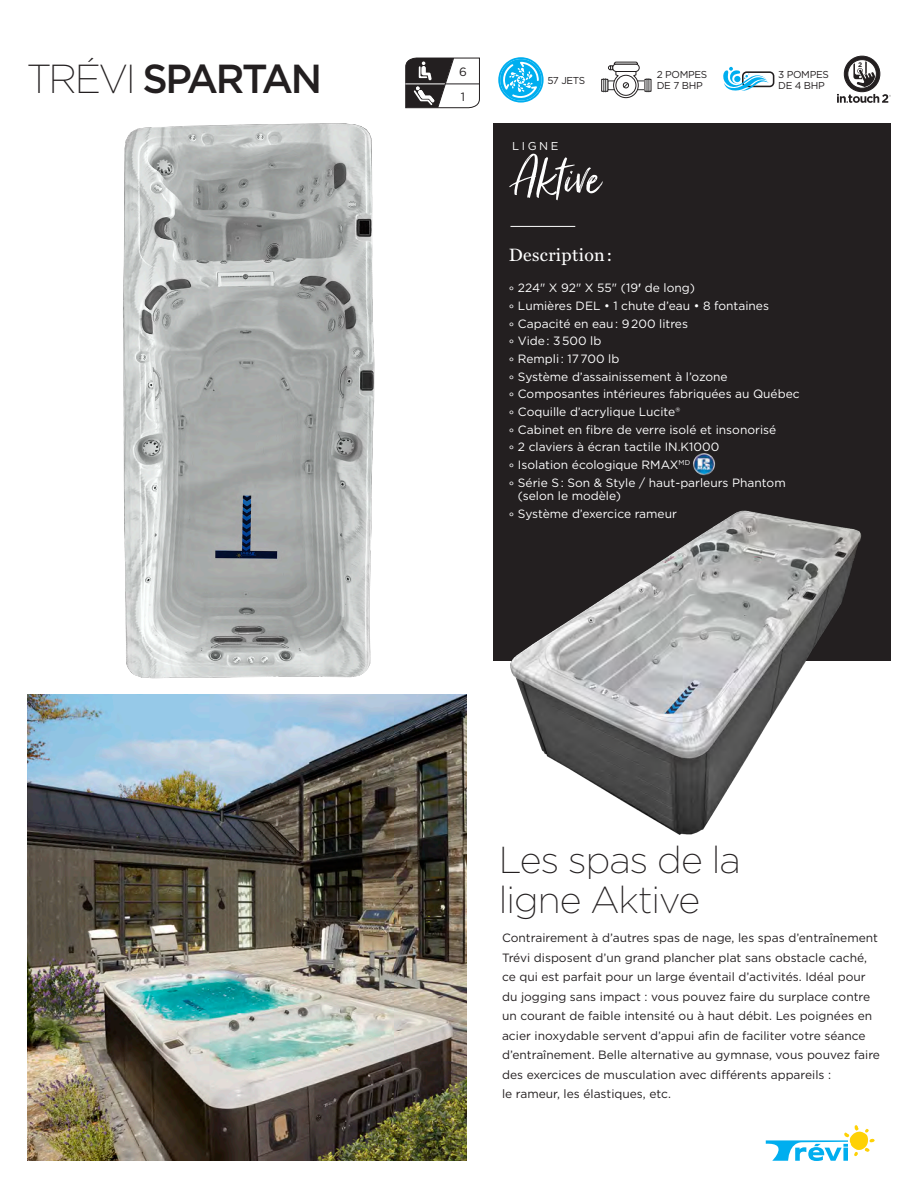
<style>
.page{position:relative;width:918px;height:1188px;background:#fff}
.page>*{position:absolute;margin:0;border:0;box-sizing:border-box;transform-origin:0 0}
.t1{font:61.5px "Just Lovely";color:#fff}
.t2{font:500 40.5px "Gotham";letter-spacing:-.06em;color:#231f20}
.t3{font:200 37.5px/40.5px "Gotham";letter-spacing:-.025em;color:#231f20}
.t4{font:18px "Miller Text";letter-spacing:.02em;color:#fff}
.Texte_Courant_FR{font:12px/19.5px "Gotham";color:#231f20}
.Texte_Courant_FR-2{font:12px/13.5px "Gotham";color:#fff}
.t5{font:11.4px "Gotham";letter-spacing:.23em;color:#fff}
.t6{font:10.05px "Gotham";letter-spacing:-.03em;color:#231f20}
.t7{font:700 6.6px "Gotham";color:#231f20}
.s1{font-weight:200}
.s2{font-weight:500}
</style>
<div class="page">
<svg style="left:766px;top:1125px;width:109px;height:36px"></svg>
<div style="left:494px;top:123px;width:397px;height:537px;background:#231f20"></div>
<img style="left:693px;top:453px;width:22px;height:22px">
<img style="left:499px;top:510px;width:369px;height:325px">
<svg style="left:498px;top:57px;width:46px;height:46px"></svg>
<svg style="left:405px;top:57px;width:75px;height:51px"></svg>
<svg style="left:837px;top:56px;width:54px;height:47px"></svg>
<div style="left:645px;top:79px;width:6px;height:12px;background:#969797"></div>
<div style="left:601px;top:79px;width:7px;height:13px;border:1px solid #231f20"></div>
<svg style="left:647px;top:79px;width:3px;height:13px"></svg>
<div style="left:612px;top:64px;width:28px;height:8px;border:1px solid #231f20;border-radius:4px"></div>
<svg style="left:603px;top:61px;width:36px;height:37px"></svg>
<div style="left:742px;top:71px;width:32px;height:16px;border:2px solid #231f20;border-radius:4px"></div>
<svg style="left:723px;top:67px;width:46px;height:24px"></svg>
<hr style="left:510px;top:226px;width:65px;height:1px;background:#fff">
<img style="left:27px;top:694px;width:440px;height:467px">
<img style="left:123px;top:123px;width:252px;height:556px">
<p class="t2" style="left:27px;top:52px;width:297px"><span class="s1">TRÉVI</span> SPARTAN</p>
<p class="Texte_Courant_FR" style="left:459px;top:62px;width:9px">6</p>
<p class="Texte_Courant_FR" style="left:461px;top:86px;width:6px">1</p>
<p class="t6" style="left:547px;top:74px;width:39px">57 JETS</p>
<p class="t5" style="left:512px;top:139px;width:48px">LIGNE</p>
<p class="t1" style="left:512px;top:141px;width:89px">Aktive</p>
<p class="t4" style="left:509px;top:241px;width:105px">Description:</p>
<p class="t6" style="left:657px;top:68px;width:52px">2 POMPES</p>
<p class="t6" style="left:657px;top:80px;width:47px">DE 7 BHP</p>
<p class="t6" style="left:778px;top:68px;width:52px">3 POMPES</p>
<p class="t6" style="left:778px;top:80px;width:48px">DE 4 BHP</p>
<p class="Texte_Courant_FR-2" style="left:509px;top:281px;width:188px">° 224" X 92" X 55" (19<span class="s2">'</span> de long)</p>
<p class="Texte_Courant_FR-2" style="left:509px;top:299px;width:262px">° Lumières DEL • 1 chute d’eau • 8 fontaines</p>
<p class="Texte_Courant_FR-2" style="left:509px;top:316px;width:181px">° Capacité en eau : 9 200 litres</p>
<p class="Texte_Courant_FR-2" style="left:509px;top:334px;width:94px">° Vide : 3 500 lb</p>
<p class="Texte_Courant_FR-2" style="left:509px;top:352px;width:112px">° Rempli : 17 700 lb</p>
<p class="Texte_Courant_FR-2" style="left:509px;top:369px;width:220px">° Système d’assainissement à l’ozone</p>
<p class="Texte_Courant_FR-2" style="left:509px;top:387px;width:292px">° Composantes intérieures fabriquées au Québec</p>
<p class="Texte_Courant_FR-2" style="left:509px;top:405px;width:173px">° Coquille d’acrylique Lucite®</p>
<p class="Texte_Courant_FR-2" style="left:509px;top:422px;width:269px">° Cabinet en fibre de verre isolé et insonorisé</p>
<p class="Texte_Courant_FR-2" style="left:509px;top:440px;width:212px">° 2 claviers à écran tactile IN.K1000</p>
<p class="Texte_Courant_FR-2" style="left:509px;top:458px;width:183px">° Isolation écologique RMAX<sup>MD</sup></p>
<p class="Texte_Courant_FR-2" style="left:518px;top:475px;width:269px;text-indent:-9px">° Série S : Son &amp; Style / haut-parleurs Phantom (selon le modèle)</p>
<p class="Texte_Courant_FR-2" style="left:509px;top:506px;width:170px">° Système d’exercice rameur</p>
<p class="t7" style="left:858px;top:60px;width:6px">2</p>
<p class="t3" style="left:499px;top:838px;width:244px">Les spas de la ligne Aktive</p>
<p class="Texte_Courant_FR" style="left:502px;top:928px;width:379px">Contrairement à d’autres spas de nage, les spas d’entraînement Trévi disposent d’un grand plancher plat sans obstacle caché, ce qui est parfait pour un large éventail d’activités. Idéal pour du jogging sans impact : vous pouvez faire du surplace contre un courant de faible intensité ou à haut débit. Les poignées en acier inoxydable servent d’appui afin de faciliter votre séance d’entraînement. Belle alternative au gymnase, vous pouvez faire des exercices de musculation avec différents appareils :<br>le rameur, les élastiques, etc.</p>
</div>
